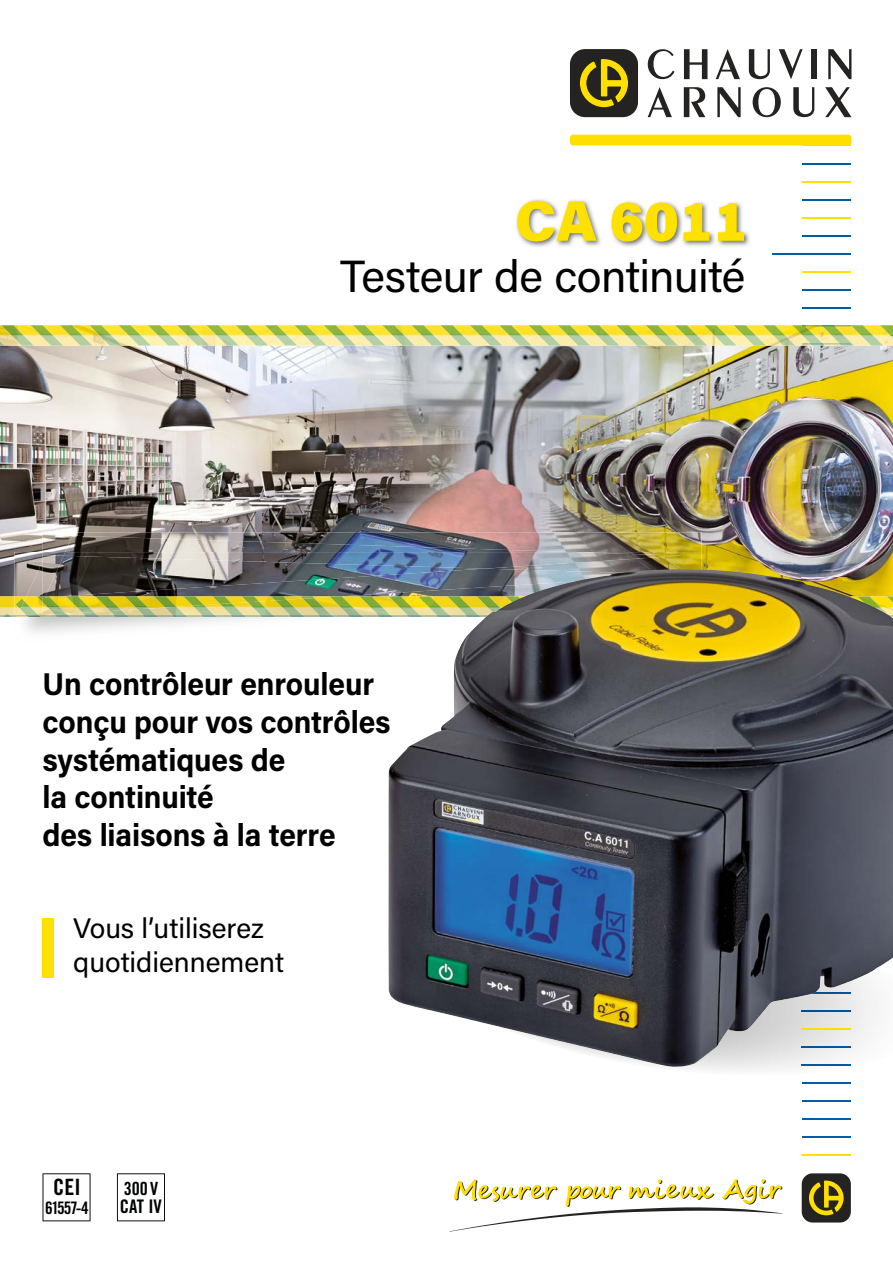
<style>
.page{position:relative;width:893px;height:1263px;background:#fff}
.page>*{position:absolute;margin:0;border:0;box-sizing:border-box;transform-origin:0 0}
.t1{font:900 57px "Acumin Pro";color:#ffe100}
.t2{font:45px "Acumin Pro";letter-spacing:-.015em;color:#000}
.t3{font:700 31.5px/37.8px "Acumin Pro";letter-spacing:-.005em;color:#000;scale:.95 1}
.t4{font:28.2px/33.9px "Acumin Pro";color:#000}
.t5{font:22.5px "Trade Gothic LT Std Bd Cn 20";color:#010202}
.t6{font:18.75px "Trade Gothic LT Std Bd Cn 20";color:#010202}
.t7{font:18.15px "Trade Gothic LT Std Bd Cn 20";color:#010202}
.t8{font:17.25px "Trade Gothic LT Std Bd Cn 20";letter-spacing:-.08em;color:#010202}
</style>
<div class="page">
<hr style="left:802px;top:1155px;width:48px;height:1px;background:#ffe000">
<hr style="left:802px;top:1082px;width:48px;height:2px;background:#005da9">
<hr style="left:802px;top:1118px;width:48px;height:2px;background:#005da9">
<hr style="left:802px;top:1100px;width:48px;height:2px;background:#005da9">
<hr style="left:802px;top:1137px;width:48px;height:1px;background:#005da9">
<div style="left:570px;top:49px;width:68px;height:68px;background:#242322;border-radius:15px"></div>
<svg style="left:580px;top:59px;width:48px;height:48px"></svg>
<svg style="left:648px;top:49px;width:26px;height:30px"></svg>
<svg style="left:684px;top:49px;width:23px;height:30px"></svg>
<svg style="left:716px;top:49px;width:24px;height:30px"></svg>
<svg style="left:749px;top:49px;width:21px;height:30px"></svg>
<svg style="left:779px;top:49px;width:24px;height:30px"></svg>
<div style="left:811px;top:49px;width:6px;height:30px;background:#242322"></div>
<svg style="left:828px;top:49px;width:23px;height:30px"></svg>
<svg style="left:648px;top:87px;width:24px;height:30px"></svg>
<svg style="left:684px;top:87px;width:21px;height:30px"></svg>
<svg style="left:717px;top:87px;width:24px;height:30px"></svg>
<svg style="left:753px;top:87px;width:28px;height:30px"></svg>
<svg style="left:793px;top:87px;width:21px;height:30px"></svg>
<svg style="left:825px;top:87px;width:26px;height:30px"></svg>
<div style="left:570px;top:135px;width:281px;height:10px;background:#ffdf00;border-radius:3px"></div>
<hr style="left:801px;top:144px;width:49px;height:1px;background:#ffe000">
<hr style="left:801px;top:163px;width:49px;height:2px;background:#005da9">
<hr style="left:801px;top:181px;width:49px;height:2px;background:#ffe000">
<hr style="left:801px;top:199px;width:49px;height:2px;background:#005da9">
<hr style="left:801px;top:218px;width:49px;height:1px;background:#ffe000">
<hr style="left:801px;top:236px;width:49px;height:1px;background:#005da9">
<hr style="left:772px;top:254px;width:78px;height:1px;background:#005da9">
<hr style="left:801px;top:290px;width:49px;height:1px;background:#005da9">
<hr style="left:801px;top:308px;width:49px;height:1px;background:#005da9">
<hr style="left:801px;top:272px;width:49px;height:1px;background:#ffe000">
<img style="left:0;top:347px;width:893px;height:199px">
<img style="left:0;top:546px;width:43px;height:50px">
<img style="left:701px;top:546px;width:192px;height:23px">
<img style="left:14px;top:552px;width:688px;height:44px">
<img style="left:26px;top:561px;width:17px;height:35px">
<img style="left:43px;top:532px;width:658px;height:37px">
<img style="left:65px;top:536px;width:508px;height:16px">
<img style="left:64px;top:552px;width:618px;height:17px">
<img style="left:45px;top:556px;width:440px;height:40px">
<img style="left:801px;top:362px;width:49px;height:1px">
<img style="left:801px;top:434px;width:49px;height:1px">
<img style="left:801px;top:416px;width:49px;height:1px">
<img style="left:801px;top:380px;width:49px;height:1px">
<img style="left:801px;top:452px;width:49px;height:1px">
<img style="left:801px;top:398px;width:49px;height:1px">
<img style="left:801px;top:470px;width:49px;height:1px">
<img style="left:801px;top:488px;width:49px;height:1px">
<img style="left:801px;top:506px;width:49px;height:1px">
<img style="left:801px;top:524px;width:49px;height:1px">
<img style="left:801px;top:542px;width:49px;height:1px">
<img style="left:801px;top:560px;width:49px;height:1px">
<img style="left:0;top:596px;width:17px;height:19px">
<img style="left:0;top:615px;width:16px;height:2px">
<img style="left:16px;top:599px;width:1px;height:18px">
<svg style="left:17px;top:596px;width:371px;height:22px;background:#c2c563"></svg>
<svg style="left:3px;top:613px;width:8px;height:4px"></svg>
<img style="left:0;top:346px;width:893px;height:1px">
<svg style="left:0;top:325px;width:893px;height:21px;background:#d6d874"></svg>
<svg style="left:43px;top:1173px;width:48px;height:48px"></svg>
<svg style="left:117px;top:1173px;width:48px;height:48px"></svg>
<img style="left:388px;top:569px;width:505px;height:499px">
<svg style="left:449px;top:1179px;width:333px;height:53px"></svg>
<div style="left:802px;top:1173px;width:49px;height:49px;background:#242322;border-radius:11px"></div>
<svg style="left:809px;top:1180px;width:35px;height:36px"></svg>
<img style="left:516px;top:199px;width:234px;height:48px">
<div style="left:43px;top:918px;width:11px;height:60px;background:#ffe000"></div>
<h1 class="t1" style="left:515px;top:180px;width:234px">CA 6011</h1>
<h2 class="t2" style="left:340px;top:245px;width:407px">Testeur de continuité</h2>
<p class="t3" style="left:43px;top:664px;width:368px">Un contrôleur enrouleur conçu pour vos contrôles systématiques de<br>la continuité<br>des liaisons à la terre</p>
<p class="t4" style="left:73px;top:910px;width:212px">Vous l’utiliserez quotidiennement</p>
<p class="t5" style="left:53px;top:1174px;width:29px">CEI</p>
<p class="t8" style="left:45px;top:1197px;width:45px">61557-4</p>
<p class="t7" style="left:124px;top:1177px;width:36px">300 V</p>
<p class="t6" style="left:120px;top:1195px;width:43px">CAT IV</p>
</div>
